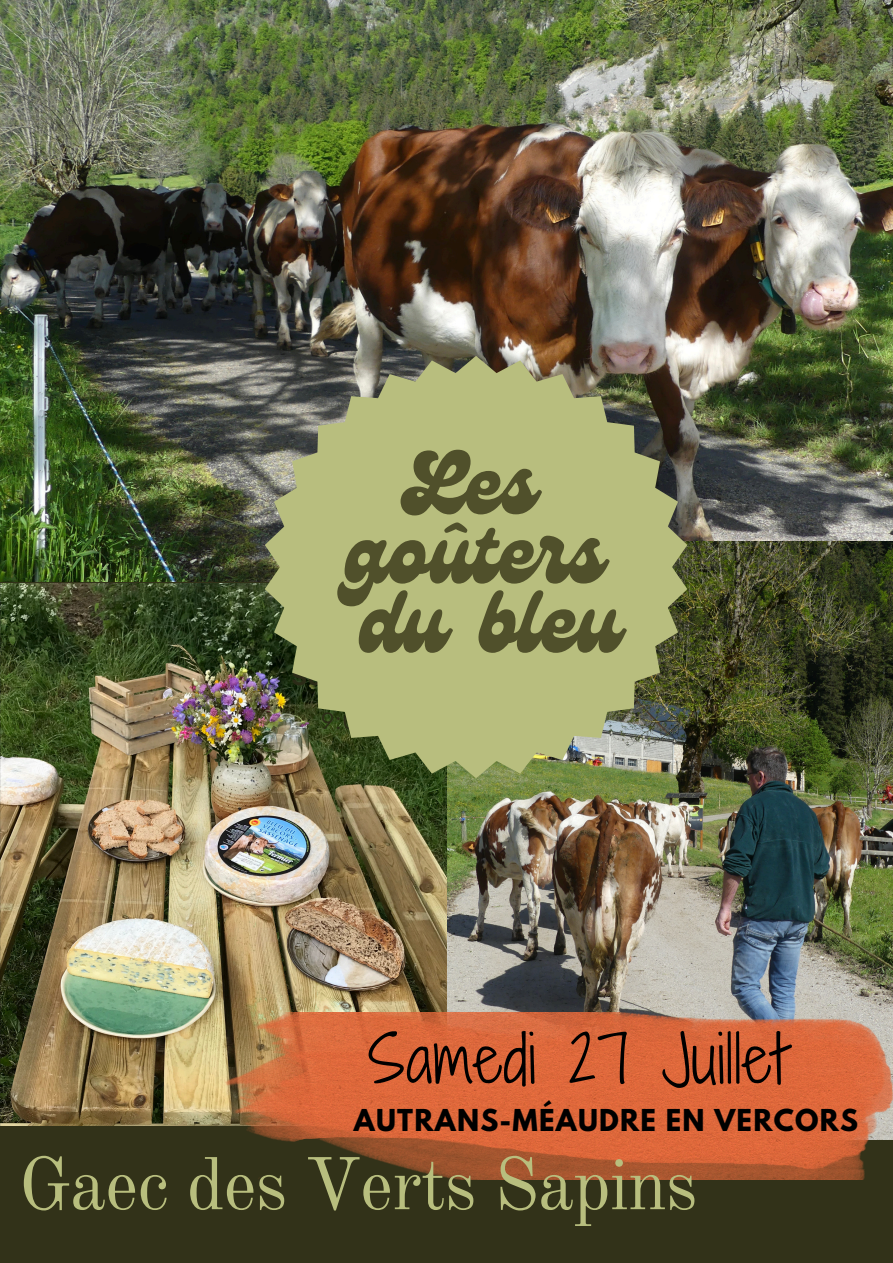
<style>
.page{position:relative;width:893px;height:1263px;background:#323219}
.page>*{position:absolute;margin:0;border:0;box-sizing:border-box;transform-origin:0 0}
.t1{font:87px/69.2px "Genty";color:#50502b;text-align:center}
.t2{font:73.12px "Old Standard";letter-spacing:-.02em;color:#b8be7e}
.t3{font:63px "Shadows Into Light Two";letter-spacing:.01em;color:#000}
.t4{font:700 26.78px "League Spartan";letter-spacing:.045em;color:#000}
</style>
<div class="page">
<img style="left:0;top:0;width:893px;height:581px">
<img style="left:446px;top:542px;width:447px;height:470px">
<img style="left:1px;top:583px;width:445px;height:543px">
<svg style="left:265px;top:356px;width:422px;height:422px;background:#a0a570"></svg>
<img style="left:224px;top:1012px;width:669px;height:168px">
<h3 class="t1" style="left:344px;top:450px;width:278px">Les goûters du bleu</h3>
<h4 class="t3" style="left:368px;top:1013px;width:420px">Samedi 27 Juillet</h4>
<h2 class="t4" style="left:354px;top:1106px;width:506px">AUTRANS-MÉAUDRE EN VERCORS</h2>
<p class="t2" style="left:19px;top:1139px;width:680px">Gaec des Verts Sapins</p>
</div>
